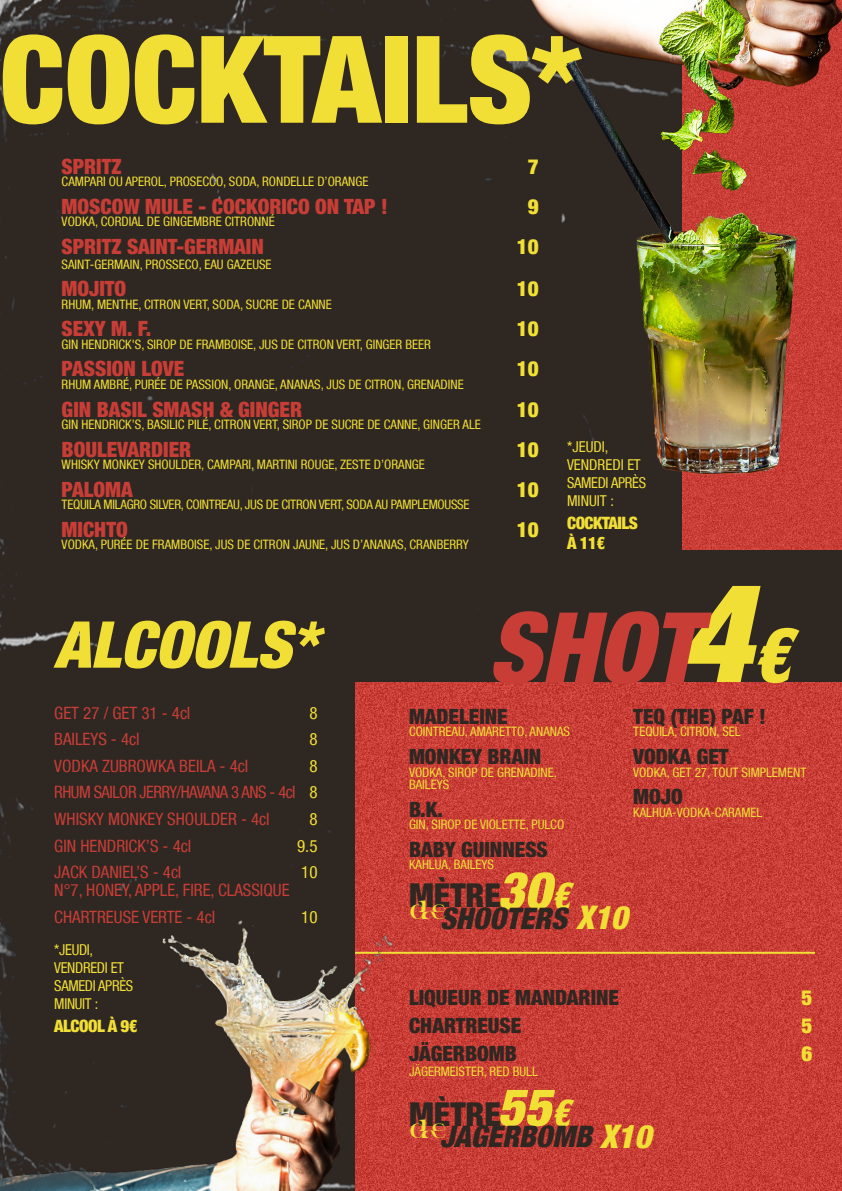
<style>
.page{position:relative;width:842px;height:1191px;background:#fff}
.page>*{position:absolute;margin:0;border:0;box-sizing:border-box;transform-origin:0 0}
.t1{font:900 condensed 121.2px "Helvetica Neue LT Com";color:#f1df35}
.t2{font:italic 900 condensed 98.2px "Helvetica Neue LT Com";color:#c83e37}
.t3{font:italic 900 condensed 64.6px "Helvetica Neue LT Com";color:#f1df35}
.t4{font:900 condensed 32.9px "Helvetica Neue LT Com";color:#2f2722}
.t5{font:italic 900 condensed 29.6px "Helvetica Neue LT Com";color:#2f2722}
.t6{font:900 condensed 21px "Helvetica Neue LT Com";color:#c83e37}
.t7{font:900 condensed 21px "Helvetica Neue LT Com";color:#2f2722}
.t8{font:900 condensed 21px "Helvetica Neue LT Com";color:#f1df35}
.t9{font:condensed 17px/26.5px "Helvetica Neue LT Com";color:#c83e37;text-align:justify}
.t10{font:900 condensed 17px/20.4px "Helvetica Neue LT Com";letter-spacing:-.03em;color:#f1df35}
.t11{font:condensed 17px "Helvetica Neue LT Com";color:#f1df35}
.t12{font:condensed 15px/18px "Helvetica Neue LT Com";color:#f1df35}
.t13{font:condensed 15px/18px "Helvetica Neue LT Com";letter-spacing:-.02em;color:#f1df35}
.t14{font:condensed 13px/12.5px "Helvetica Neue LT Com";color:#f1df35}
.t15{font:condensed 13px "Helvetica Neue LT Com";letter-spacing:-.02em;color:#f1df35}
.s1{font-size:138.4px;color:#f1df35}
.s2{font-size:76px;color:#f1df35}
.s3{color:#f1df35}
.s4{font-style:italic;font-size:51.5px;color:#f1df35}
.s5{font-style:italic;font-size:37px;color:#f1df35}
.s6{font-size:32.5px;color:#f1df35}
</style>
<div class="page">
<div style="left:0;top:0;width:842px;height:740px;background:#2f2722"></div>
<img style="left:682px;top:475px;width:160px;height:74px">
<img style="left:526px;top:0;width:316px;height:475px">
<img style="left:355px;top:682px;width:487px;height:509px">
<hr style="left:355px;top:951px;width:460px;height:2px;background:#f1df35">
<img style="left:0;top:740px;width:409px;height:451px">
<h1 class="t1" style="left:0;top:7px;width:583px">COCKTAILS*</h1>
<h3 class="t6" style="left:62px;top:153px;width:61px">SPRITZ</h3>
<h3 class="t8" style="left:528px;top:153px;width:12px">7</h3>
<p class="t14" style="left:62px;top:175px;width:308px">CAMPARI OU APEROL, PROSECCO, SODA, RONDELLE D’ORANGE</p>
<h3 class="t6" style="left:62px;top:194px;width:327px">MOSCOW MULE - COCKORICO ON TAP !</h3>
<h3 class="t8" style="left:528px;top:194px;width:12px">9</h3>
<p class="t14" style="left:62px;top:215px;width:215px">VODKA, CORDIAL DE GINGEMBRE CITRONNÉ</p>
<h3 class="t6" style="left:62px;top:234px;width:204px">SPRITZ SAINT-GERMAIN</h3>
<h3 class="t8" style="left:517px;top:234px;width:23px">10</h3>
<p class="t14" style="left:62px;top:258px;width:211px">SAINT-GERMAIN, PROSSECO, EAU GAZEUSE</p>
<h3 class="t6" style="left:62px;top:276px;width:66px">MOJITO</h3>
<h3 class="t8" style="left:517px;top:276px;width:23px">10</h3>
<p class="t14" style="left:62px;top:298px;width:272px">RHUM, MENTHE, CITRON VERT, SODA, SUCRE DE CANNE</p>
<h3 class="t6" style="left:62px;top:316px;width:91px">SEXY M. F.</h3>
<h3 class="t8" style="left:517px;top:316px;width:23px">10</h3>
<p class="t14" style="left:62px;top:338px;width:371px">GIN HENDRICK'S, SIROP DE FRAMBOISE, JUS DE CITRON VERT, GINGER BEER</p>
<h3 class="t6" style="left:62px;top:356px;width:124px">PASSION LOVE</h3>
<h3 class="t8" style="left:517px;top:356px;width:23px">10</h3>
<p class="t14" style="left:62px;top:378px;width:404px">RHUM AMBRÉ, PURÉE DE PASSION, ORANGE, ANANAS, JUS DE CITRON, GRENADINE</p>
<h3 class="t6" style="left:62px;top:396px;width:242px">GIN BASIL SMASH &amp; GINGER</h3>
<h3 class="t8" style="left:517px;top:396px;width:23px">10</h3>
<p class="t14" style="left:62px;top:418px;width:421px">GIN HENDRICK’S, BASILIC PILÉ, CITRON VERT, SIROP DE SUCRE DE CANNE, GINGER ALE</p>
<h3 class="t6" style="left:62px;top:437px;width:131px">BOULEVARDIER</h3>
<h3 class="t8" style="left:517px;top:437px;width:23px">10</h3>
<p class="t14" style="left:62px;top:458px;width:365px">WHISKY MONKEY SHOULDER, CAMPARI, MARTINI ROUGE, ZESTE D’ORANGE</p>
<h3 class="t6" style="left:62px;top:477px;width:73px">PALOMA</h3>
<h3 class="t8" style="left:517px;top:477px;width:23px">10</h3>
<p class="t15" style="left:62px;top:497px;width:409px">TEQUILA MILAGRO SILVER, COINTREAU, JUS DE CITRON VERT, SODA AU PAMPLEMOUSSE</p>
<h3 class="t6" style="left:62px;top:517px;width:68px">MICHTO</h3>
<h3 class="t8" style="left:517px;top:517px;width:23px">10</h3>
<p class="t14" style="left:62px;top:538px;width:409px">VODKA, PURÉE DE FRAMBOISE, JUS DE CITRON JAUNE, JUS D’ANANAS, CRANBERRY</p>
<p class="t12" style="left:567px;top:437px;width:80px">*JEUDI,<br>VENDREDI ET<br>SAMEDI APRÈS<br>MINUIT :</p>
<h3 class="t10" style="left:567px;top:512px;width:72px">COCKTAILS<br>À 11€</h3>
<h2 class="t2" style="left:488px;top:589px;width:304px">SHOT<span class="s1">4</span><span class="s2">€</span></h2>
<h3 class="t7" style="left:409px;top:704px;width:100px">MADELEINE</h3>
<p class="t14" style="left:409px;top:725px;width:163px">COINTREAU, AMARETTO, ANANAS</p>
<h3 class="t7" style="left:409px;top:744px;width:134px">MONKEY BRAIN</h3>
<p class="t14" style="left:409px;top:765px;width:149px">VODKA, SIROP DE GRENADINE,<br>BAILEYS</p>
<h3 class="t7" style="left:409px;top:796px;width:35px">B.K.</h3>
<p class="t14" style="left:409px;top:818px;width:157px">GIN, SIROP DE VIOLETTE, PULCO</p>
<h3 class="t7" style="left:409px;top:836px;width:140px">BABY GUINNESS</h3>
<p class="t14" style="left:409px;top:858px;width:86px">KAHLUA, BAILEYS</p>
<h3 class="t3" style="left:54px;top:606px;width:265px">ALCOOLS*</h3>
<h3 class="t9" style="left:54px;top:699px;width:138px">GET 27 / GET 31 - 4cl</h3>
<h3 class="t11" style="left:309px;top:703px;width:10px">8</h3>
<h3 class="t9" style="left:54px;top:726px;width:87px">BAILEYS - 4cl</h3>
<h3 class="t11" style="left:309px;top:729px;width:10px">8</h3>
<h3 class="t9" style="left:54px;top:752px;width:195px">VODKA ZUBROWKA BEILA - 4cl</h3>
<h3 class="t7" style="left:633px;top:704px;width:134px">TEQ (THE) PAF !</h3>
<p class="t14" style="left:633px;top:725px;width:109px">TEQUILA, CITRON, SEL</p>
<h3 class="t7" style="left:633px;top:744px;width:97px">VODKA GET</h3>
<p class="t14" style="left:633px;top:765px;width:175px">VODKA, GET 27, TOUT SIMPLEMENT</p>
<h3 class="t7" style="left:633px;top:784px;width:51px">MOJO</h3>
<p class="t14" style="left:633px;top:805px;width:131px">KALHUA-VODKA-CARAMEL</p>
<h3 class="t9" style="left:54px;top:752px;width:265px;text-indent:255px"><span class="s3">8<br></span>RHUM SAILOR JERRY/HAVANA 3 ANS - 4cl <span class="s3">8<br></span>WHISKY MONKEY SHOULDER - 4cl</h3>
<h3 class="t11" style="left:309px;top:809px;width:10px">8</h3>
<h3 class="t9" style="left:54px;top:832px;width:138px">GIN HENDRICK’S - 4cl</h3>
<h3 class="t11" style="left:297px;top:835px;width:22px">9.5</h3>
<h3 class="t9" style="left:54px;top:858px;width:129px">JACK DANIEL’S - 4cl</h3>
<h3 class="t11" style="left:301px;top:862px;width:18px">10</h3>
<h3 class="t9" style="left:54px;top:876px;width:237px">N°7, HONEY, APPLE, FIRE, CLASSIQUE<br>CHARTREUSE VERTE - 4cl</h3>
<h3 class="t4" style="left:409px;top:876px;width:163px">MÈTRE<span class="s4">30</span><span class="s5">€</span></h3>
<h3 class="t5" style="left:409px;top:900px;width:220px"><sup>de</sup>SHOOTERS <span class="s6">X10</span></h3>
<h3 class="t11" style="left:301px;top:906px;width:18px">10</h3>
<p class="t13" style="left:54px;top:940px;width:80px">*JEUDI,<br>VENDREDI ET<br>SAMEDI APRÈS<br>MINUIT :</p>
<h3 class="t10" style="left:54px;top:1015px;width:85px">ALCOOL À 9€</h3>
<h3 class="t7" style="left:409px;top:985px;width:212px">LIQUEUR DE MANDARINE</h3>
<h3 class="t8" style="left:801px;top:985px;width:12px">5</h3>
<h3 class="t7" style="left:409px;top:1013px;width:114px">CHARTREUSE</h3>
<h3 class="t8" style="left:801px;top:1013px;width:12px">5</h3>
<h3 class="t7" style="left:409px;top:1041px;width:109px">JÄGERBOMB</h3>
<h3 class="t8" style="left:801px;top:1041px;width:12px">6</h3>
<p class="t14" style="left:409px;top:1065px;width:130px">JÄGERMEISTER, RED BULL</p>
<h3 class="t4" style="left:409px;top:1094px;width:163px">MÈTRE<span class="s4">55</span><span class="s5">€</span></h3>
<h3 class="t5" style="left:409px;top:1118px;width:243px"><sup>de</sup>JAGERBOMB <span class="s6">X10</span></h3>
</div>
